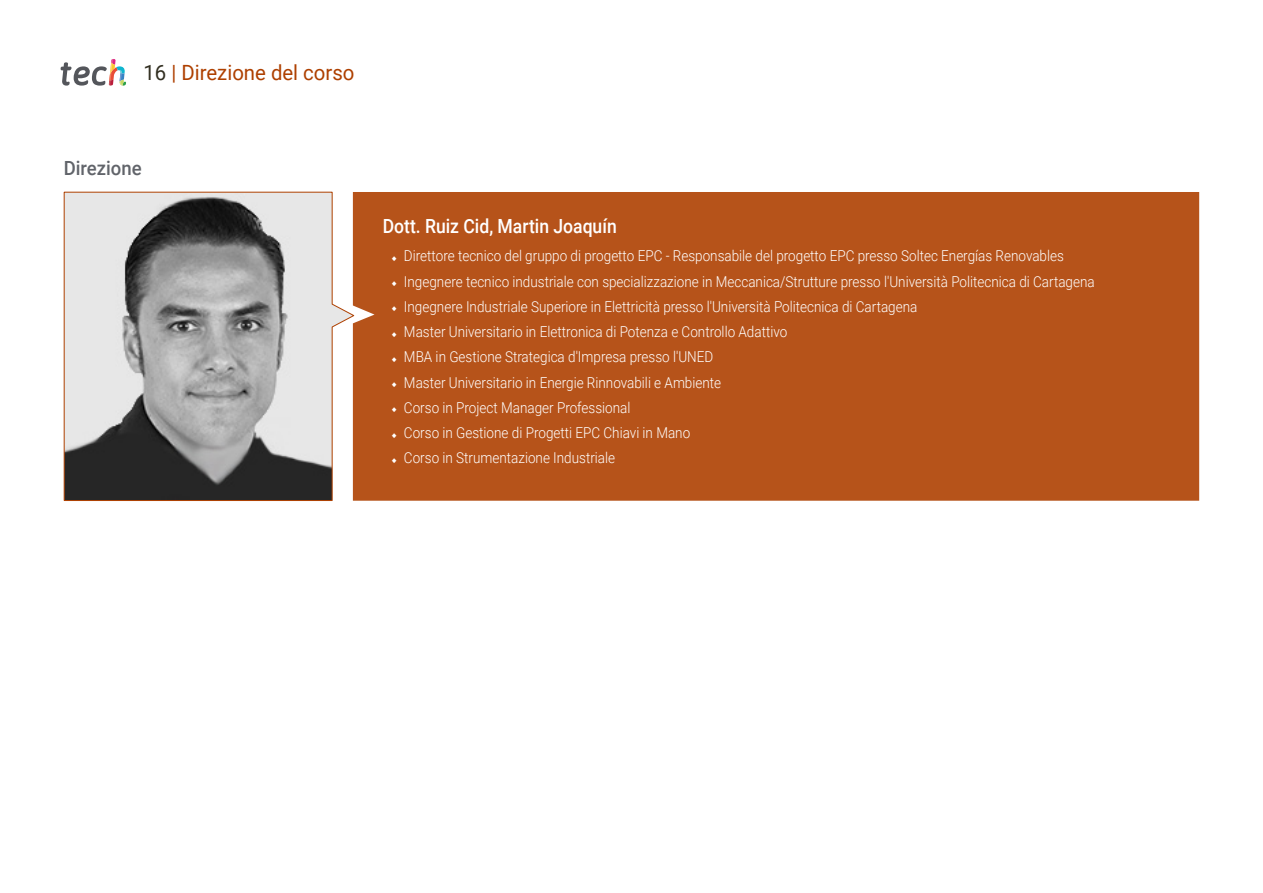
<style>
.page{position:relative;width:1263px;height:893px;background:#fff}
.page>*{position:absolute;margin:0;border:0;box-sizing:border-box;transform-origin:0 0}
.t1{font:21px "Roboto";color:#ae4000}
.t2{font:500 19.5px "Roboto";color:#fff;scale:.9 1}
.t3{font:500 19.5px "Roboto";color:#61646a;scale:.95 1}
.t4{font:300 15px/25.2px "Roboto";color:#fff;scale:.9 1}
.s1{color:#312e20}
</style>
<div class="page">
<svg style="left:61px;top:59px;width:65px;height:27px"></svg>
<div style="left:355px;top:192px;width:844px;height:309px;background:#b6531a"></div>
<svg style="left:64px;top:192px;width:291px;height:309px;background:#a6a4a3"></svg>
<svg style="left:392px;top:256px;width:5px;height:5px"></svg>
<svg style="left:392px;top:281px;width:5px;height:5px"></svg>
<svg style="left:392px;top:306px;width:5px;height:5px"></svg>
<svg style="left:392px;top:332px;width:5px;height:5px"></svg>
<svg style="left:392px;top:357px;width:5px;height:5px"></svg>
<svg style="left:392px;top:382px;width:5px;height:5px"></svg>
<svg style="left:392px;top:407px;width:5px;height:5px"></svg>
<svg style="left:392px;top:433px;width:5px;height:5px"></svg>
<svg style="left:392px;top:458px;width:5px;height:5px"></svg>
<h1 class="t1" style="left:144px;top:57px;width:213px"><span class="s1">16</span> | Direzione del corso</h1>
<h2 class="t3" style="left:64px;top:154px;width:84px">Direzione</h2>
<h2 class="t2" style="left:383px;top:213px;width:262px">Dott. Ruiz Cid, Martin Joaquín</h2>
<p class="t4" style="left:404px;top:243px;width:769px">Direttore tecnico del gruppo di progetto EPC - Responsabile del progetto EPC presso Soltec Energías Renovables Ingegnere tecnico industriale con specializzazione in Meccanica/Strutture presso l'Università Politecnica di Cartagena Ingegnere Industriale Superiore in Elettricità presso l'Università Politecnica di Cartagena<br>Master Universitario in Elettronica di Potenza e Controllo Adattivo<br>MBA in Gestione Strategica d'Impresa presso l'UNED<br>Master Universitario in Energie Rinnovabili e Ambiente<br>Corso in Project Manager Professional<br>Corso in Gestione di Progetti EPC Chiavi in Mano<br>Corso in Strumentazione Industriale</p>
</div>
